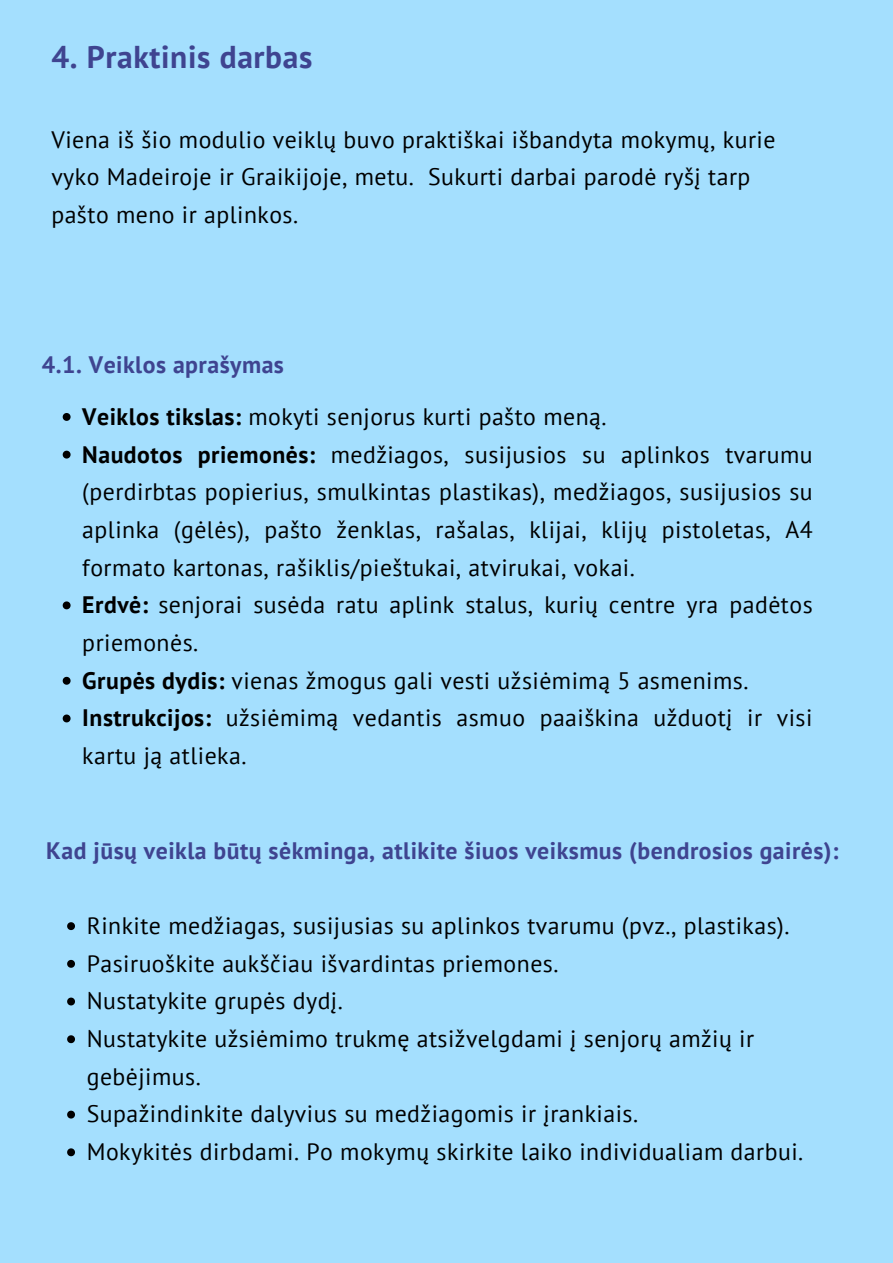
<style>
.page{position:relative;width:893px;height:1263px;background:#a4dffe}
.page>*{position:absolute;margin:0;border:0;box-sizing:border-box;transform-origin:0 0}
.t1{font:700 31.5px "PT Sans";letter-spacing:.02em;color:#3f4490}
.t2{font:23.77px/37.7px "PT Sans";letter-spacing:.02em;color:#000}
.t3{font:700 23.77px "PT Sans";letter-spacing:.02em;color:#3f4490}
.s1{font-weight:700}
</style>
<div class="page">
<svg style="left:67px;top:922px;width:8px;height:8px"></svg>
<svg style="left:67px;top:960px;width:8px;height:8px"></svg>
<svg style="left:67px;top:997px;width:8px;height:8px"></svg>
<svg style="left:67px;top:1035px;width:8px;height:8px"></svg>
<svg style="left:67px;top:1111px;width:8px;height:7px"></svg>
<svg style="left:67px;top:1148px;width:8px;height:8px"></svg>
<svg style="left:63px;top:413px;width:8px;height:8px"></svg>
<svg style="left:63px;top:451px;width:8px;height:8px"></svg>
<svg style="left:63px;top:601px;width:8px;height:8px"></svg>
<svg style="left:63px;top:677px;width:8px;height:8px"></svg>
<svg style="left:63px;top:714px;width:8px;height:8px"></svg>
<h1 class="t1" style="left:51px;top:36px;width:262px">4. Praktinis darbas</h1>
<p class="t2" style="left:51px;top:120px;width:725px">Viena iš šio modulio veiklų buvo praktiškai išbandyta mokymų, kurie vyko Madeiroje ir Graikijoje, metu. Sukurti darbai parodė ryšį tarp pašto meno ir aplinkos.</p>
<p class="t3" style="left:42px;top:349px;width:244px">4.1. Veiklos aprašymas</p>
<p class="t2" style="left:82px;top:397px;width:732px"><span class="s1">Veiklos tikslas:</span> mokyti senjorus kurti pašto meną.<br><span class="s1">Naudotos priemonės:</span> medžiagos, susijusios su aplinkos tvarumu (perdirbtas popierius, smulkintas plastikas), medžiagos, susijusios su aplinka (gėlės), pašto ženklas, rašalas, klijai, klijų pistoletas, A4 formato kartonas, rašiklis/pieštukai, atvirukai, vokai.<br><span class="s1">Erdvė:</span> senjorai susėda ratu aplink stalus, kurių centre yra padėtos priemonės.<br><span class="s1">Grupės dydis:</span> vienas žmogus gali vesti užsiėmimą 5 asmenims.<br><span class="s1">Instrukcijos:</span> užsiėmimą vedantis asmuo paaiškina užduotį ir visi kartu ją atlieka.</p>
<p class="t3" style="left:46px;top:834px;width:794px">Kad jūsų veikla būtų sėkminga, atlikite šiuos veiksmus (bendrosios gairės):</p>
<p class="t2" style="left:87px;top:906px;width:718px">Rinkite medžiagas, susijusias su aplinkos tvarumu (pvz., plastikas).<br>Pasiruoškite aukščiau išvardintas priemones.<br>Nustatykite grupės dydį.<br>Nustatykite užsiėmimo trukmę atsižvelgdami į senjorų amžių ir gebėjimus.<br>Supažindinkite dalyvius su medžiagomis ir įrankiais.<br>Mokykitės dirbdami. Po mokymų skirkite laiko individualiam darbui.</p>
</div>
